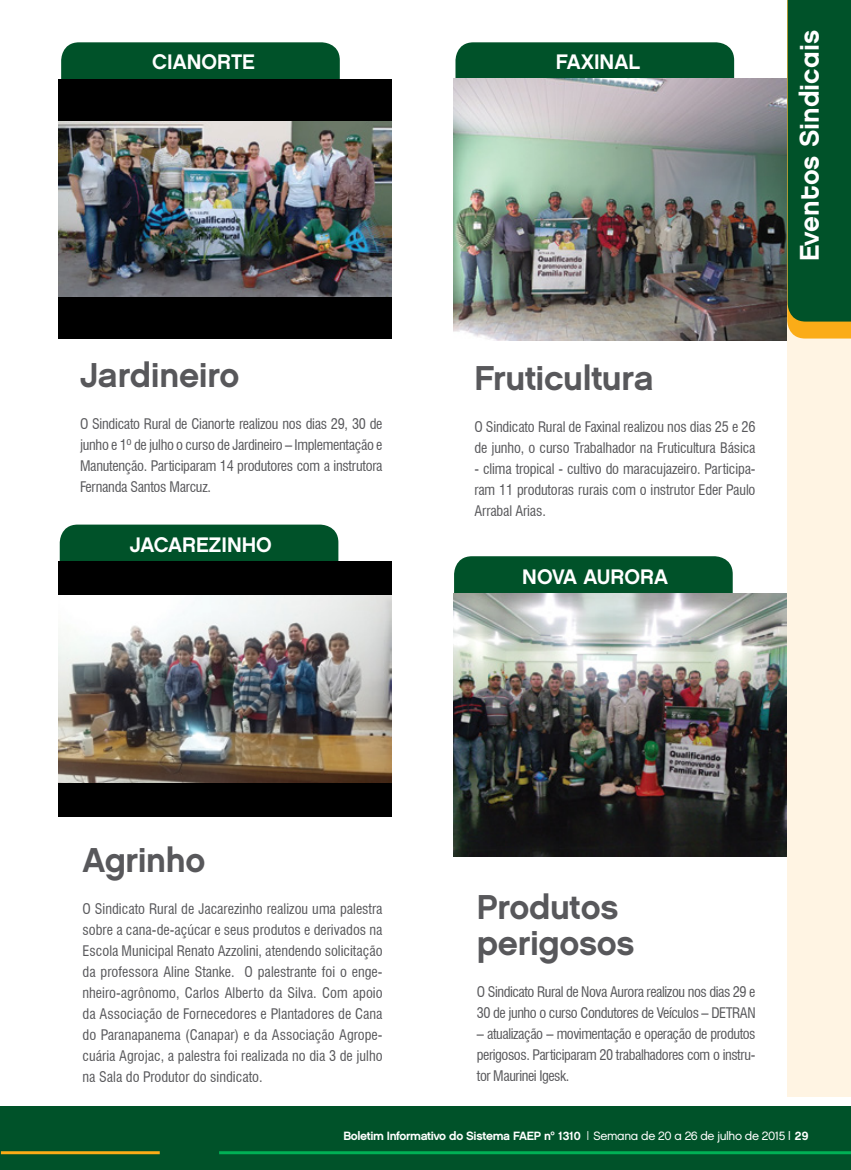
<style>
.page{position:relative;width:851px;height:1170px;background:#fff}
.page>*{position:absolute;margin:0;border:0;box-sizing:border-box;transform-origin:0 0}
.t1{font:34.5px/36px "Chalet New York Nineteen Sixty";letter-spacing:-.01em;color:#58585b}
.t2{font:27px "Chalet New York Nineteen Eighty";color:#fff}
.t3{font:21px "Chalet New York Nineteen Eighty";color:#fff}
.t4{font:condensed 14.25px/21px "Swiss 721 BT";letter-spacing:-.02em;color:#58585b;text-align:justify}
.t5{font:12px "Chalet New York Nineteen Sixty";letter-spacing:-.03em;color:#fff}
.s1{font-family:"Chalet London Nineteen Eighty"}
</style>
<div class="page">
<div style="left:0;top:1106px;width:850px;height:63px;background:#005229"></div>
<hr style="left:1px;top:1151px;width:159px;height:3px;background:#fbac17">
<hr style="left:219px;top:1151px;width:631px;height:3px;background:#00b055">
<div style="left:786px;top:0;width:64px;height:1097px;background:#fff4e3"></div>
<div style="left:787px;top:0;width:63px;height:338px;background:#005229"></div>
<div style="left:61px;top:42px;width:279px;height:37px;background:#005229"></div>
<div style="left:455px;top:42px;width:279px;height:37px;background:#005229"></div>
<div style="left:59px;top:79px;width:333px;height:259px;background:#000"></div>
<img style="left:59px;top:121px;width:333px;height:175px">
<img style="left:453px;top:79px;width:333px;height:261px">
<div style="left:60px;top:524px;width:278px;height:37px;background:#005229"></div>
<div style="left:454px;top:556px;width:278px;height:37px;background:#005229"></div>
<div style="left:59px;top:561px;width:333px;height:255px;background:#000"></div>
<img style="left:59px;top:595px;width:333px;height:187px">
<img style="left:453px;top:593px;width:333px;height:263px">
<h3 class="t3" style="left:152px;top:49px;width:104px">CIANORTE</h3>
<h3 class="t3" style="left:556px;top:49px;width:86px">FAXINAL</h3>
<h1 class="t1" style="left:80px;top:357px;width:161px">Jardineiro</h1>
<p class="t4" style="left:80px;top:413px;width:304px">O Sindicato Rural de Cianorte realizou nos dias 29, 30 de junho e 1º de julho o curso de Jardineiro – Implementação e Manutenção. Participaram 14 produtores com a instrutora Fernanda Santos Marcuz.</p>
<h3 class="t3" style="left:130px;top:532px;width:144px">JACAREZINHO</h3>
<h1 class="t1" style="left:474px;top:359px;width:181px">Fruticultura</h1>
<p class="t4" style="left:474px;top:416px;width:282px">O Sindicato Rural de Faxinal realizou nos dias 25 e 26 de junho, o curso Trabalhador na Fruticultura Básica</p>
<p class="t4" style="left:474px;top:458px;width:282px">- clima tropical - cultivo do maracujazeiro. Participa&shy;ram 11 produtoras rurais com o instrutor Eder Paulo Arrabal Arias.</p>
<h3 class="t3" style="left:522px;top:564px;width:147px">NOVA AURORA</h3>
<h2 class="t2" style="left:792px;top:261px;width:232px;rotate:-90deg">Eventos Sindicais</h2>
<h1 class="t1" style="left:83px;top:841px;width:124px">Agrinho</h1>
<p class="t4" style="left:83px;top:898px;width:301px">O Sindicato Rural de Jacarezinho realizou uma palestra sobre a cana-de-açúcar e seus produtos e derivados na Escola Municipal Renato Azzolini, atendendo solicitação da professora Aline Stanke. O palestrante foi o enge&shy;nheiro-agrônomo, Carlos Alberto da Silva. Com apoio da Associação de Fornecedores e Plantadores de Cana do Paranapanema (Canapar) e da Associação Agrope&shy;cuária Agrojac, a palestra foi realizada no dia 3 de julho na Sala do Produtor do sindicato.</p>
<h1 class="t1" style="left:477px;top:889px;width:159px">Produtos perigosos</h1>
<p class="t4" style="left:477px;top:981px;width:280px">O Sindicato Rural de Nova Aurora realizou nos dias 29 e<br>30 de junho o curso Condutores de Veículos – DETRAN</p>
<p class="t4" style="left:477px;top:1023px;width:280px">– atualização – movimentação e operação de produtos perigosos. Participaram 20 trabalhadores com o instru&shy;tor Maurinei Igesk.</p>
<p class="t5" style="left:343px;top:1128px;width:466px">Boletim Informativo do Sistema FAEP nº 1310 | <span class="s1">Semana de 20 a 26 de julho de 2015 |</span> 29</p>
</div>
